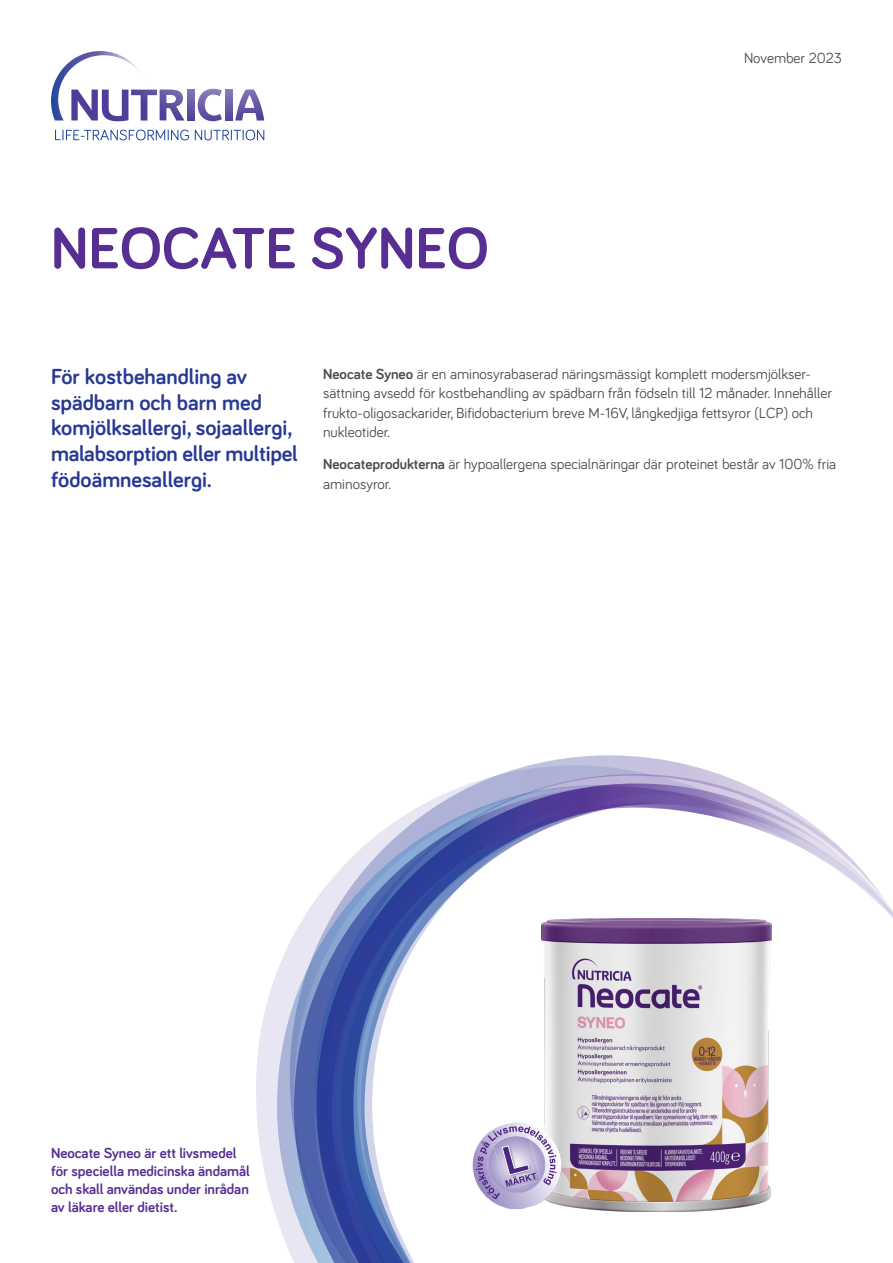
<style>
.page{position:relative;width:893px;height:1263px;background:#fff}
.page>*{position:absolute;margin:0;border:0;box-sizing:border-box;transform-origin:0 0}
._01_Tittel{font:700 60px "Bariol";color:#572e91}
._02_Ingress{font:700 22.5px/25.5px "Bariol";color:#273895}
._03_Brødtekst{font:15px/19.5px "Bariol";color:#4b4c4d}
.t1{font:700 15px/18px "Bariol";color:#572e91}
.s1{font-weight:700}
</style>
<div class="page">
<img style="left:140px;top:90px;width:17px;height:31px">
<img style="left:225px;top:90px;width:7px;height:31px">
<img style="left:235px;top:90px;width:29px;height:31px">
<img style="left:198px;top:89px;width:24px;height:32px">
<img style="left:109px;top:120px;width:19px;height:1px">
<img style="left:187px;top:90px;width:7px;height:31px">
<img style="left:160px;top:90px;width:25px;height:31px">
<svg style="left:55px;top:130px;width:134px;height:10px"></svg>
<svg style="left:195px;top:130px;width:69px;height:10px"></svg>
<img style="left:51px;top:51px;width:95px;height:69px">
<svg style="left:256px;top:973px;width:21px;height:245px;fill:#e7e6f2"></svg>
<svg style="left:277px;top:943px;width:13px;height:310px;background:#d2d5e8"></svg>
<svg style="left:290px;top:755px;width:452px;height:508px"></svg>
<svg style="left:316px;top:783px;width:577px;height:480px"></svg>
<svg style="left:336px;top:810px;width:259px;height:453px"></svg>
<svg style="left:473px;top:1122px;width:91px;height:87px"></svg>
<p class="_01_Tittel" style="left:51px;top:207px;width:439px">NEOCATE SYNEO</p>
<p class="_03_Brødtekst" style="left:744px;top:47px;width:99px">November 2023</p>
<p class="_02_Ingress" style="left:51px;top:363px;width:248px">För kostbehandling av spädbarn och barn med komjölksallergi, sojaallergi, malabsorption eller multipel födoämnesallergi.</p>
<p class="_03_Brødtekst" style="left:323px;top:363px;width:510px"><span class="s1">Neocate Syneo</span> är en aminosyrabaserad näringsmässigt komplett modersmjölkser&shy;sättning avsedd för kostbehandling av spädbarn från födseln till 12 månader. Innehåller frukto-oligosackarider, Bifidobacterium breve M-16V, långkedjiga fettsyror (LCP) och nukleotider.</p>
<p class="_03_Brødtekst" style="left:323px;top:454px;width:515px"><span class="s1">Neocateprodukterna</span> är hypoallergena specialnäringar där proteinet består av 100% fria aminosyror.</p>
<p class="t1" style="left:51px;top:1143px;width:200px">Neocate Syneo är ett livsmedel för speciella medicinska ändamål och skall användas under inrådan av läkare eller dietist.</p>
</div>
